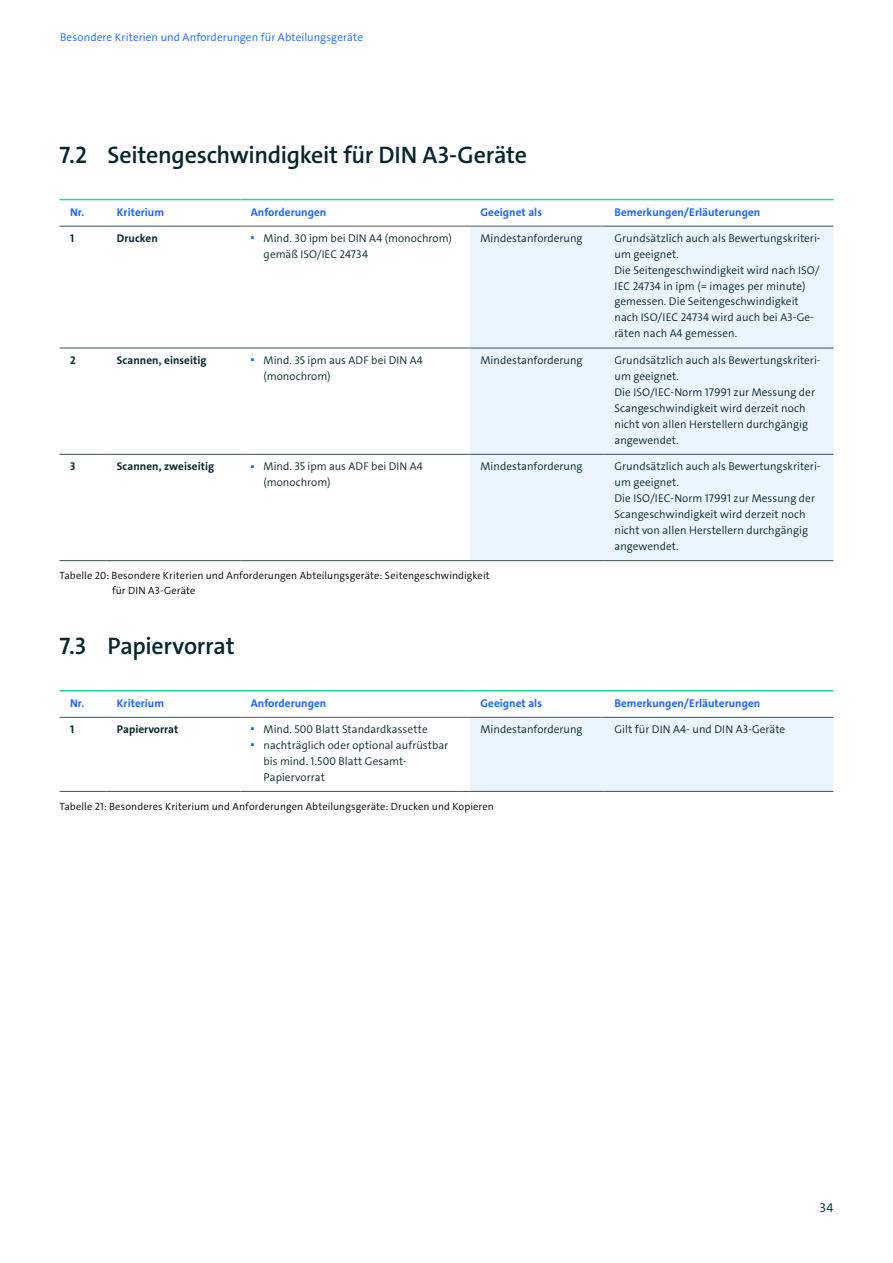
<style>
.page{position:relative;width:893px;height:1263px;background:#fff}
.page>*{position:absolute;margin:0;border:0;box-sizing:border-box;transform-origin:0 0}
.t1{font:600 24px "The Sans C4 s";letter-spacing:-.015em;color:#07262d}
.t2{font:300 13.5px "The Sans C4 s";color:#07262d}
.t3{font:300 11.25px/15.9px "The Sans C4 s";letter-spacing:.005em;color:#07262d}
.t4{font:700 11.25px "The Sans C4 s";letter-spacing:.005em;color:#1964ff}
.t5{font:700 11.25px "The Sans C4 s";letter-spacing:.005em;color:#07262d}
.t6{font:300 11.25px "The Sans C4 s";letter-spacing:.01em;color:#1964ff}
.t7{font:300 10.5px/14.9px "The Sans C4 s";letter-spacing:.01em;color:#000}
.t8{font:300 4.2px "The Sans C4 s";color:#1964ff}
</style>
<div class="page">
<svg style="left:60px;top:200px;width:773px;height:254px"></svg>
<svg style="left:106px;top:200px;width:498px;height:26px"></svg>
<div style="left:470px;top:227px;width:363px;height:333px;background:#ebf5ff"></div>
<hr style="left:60px;top:348px;width:46px;height:1px;background:#395157">
<hr style="left:106px;top:348px;width:134px;height:1px;background:#395157">
<hr style="left:240px;top:348px;width:230px;height:1px;background:#395157">
<hr style="left:470px;top:348px;width:134px;height:1px;background:#395157">
<hr style="left:604px;top:348px;width:229px;height:1px;background:#395157">
<hr style="left:60px;top:454px;width:46px;height:1px;background:#395157">
<hr style="left:106px;top:454px;width:134px;height:1px;background:#395157">
<hr style="left:240px;top:454px;width:230px;height:1px;background:#395157">
<hr style="left:470px;top:454px;width:134px;height:1px;background:#395157">
<hr style="left:604px;top:454px;width:229px;height:1px;background:#395157">
<hr style="left:60px;top:560px;width:46px;height:1px;background:#395157">
<hr style="left:106px;top:560px;width:134px;height:1px;background:#395157">
<hr style="left:240px;top:560px;width:230px;height:1px;background:#395157">
<hr style="left:470px;top:560px;width:134px;height:1px;background:#395157">
<hr style="left:604px;top:560px;width:229px;height:1px;background:#395157">
<hr style="left:60px;top:199px;width:46px;height:1px;background:#28d296">
<hr style="left:106px;top:199px;width:134px;height:1px;background:#28d296">
<hr style="left:240px;top:199px;width:230px;height:1px;background:#28d296">
<hr style="left:470px;top:199px;width:134px;height:1px;background:#28d296">
<hr style="left:604px;top:199px;width:229px;height:1px;background:#28d296">
<hr style="left:60px;top:226px;width:46px;height:1px;background:#395157">
<hr style="left:106px;top:226px;width:134px;height:1px;background:#395157">
<hr style="left:604px;top:226px;width:229px;height:1px;background:#395157">
<hr style="left:240px;top:226px;width:230px;height:1px;background:#565655">
<hr style="left:470px;top:226px;width:134px;height:1px;background:#565655">
<svg style="left:106px;top:691px;width:727px;height:100px"></svg>
<hr style="left:60px;top:791px;width:46px;height:1px;background:#395157">
<hr style="left:106px;top:791px;width:134px;height:1px;background:#395157">
<hr style="left:240px;top:791px;width:230px;height:1px;background:#395157">
<hr style="left:470px;top:791px;width:134px;height:1px;background:#395157">
<hr style="left:604px;top:791px;width:229px;height:1px;background:#395157">
<hr style="left:60px;top:690px;width:46px;height:1px;background:#28d296">
<hr style="left:106px;top:690px;width:134px;height:1px;background:#28d296">
<hr style="left:240px;top:690px;width:230px;height:1px;background:#28d296">
<hr style="left:470px;top:690px;width:134px;height:1px;background:#28d296">
<hr style="left:604px;top:690px;width:229px;height:1px;background:#28d296">
<hr style="left:60px;top:717px;width:46px;height:1px;background:#395157">
<hr style="left:106px;top:717px;width:134px;height:1px;background:#395157">
<hr style="left:604px;top:717px;width:229px;height:1px;background:#395157">
<hr style="left:240px;top:717px;width:230px;height:1px;background:#565655">
<hr style="left:470px;top:717px;width:134px;height:1px;background:#565655">
<p class="t6" style="left:60px;top:30px;width:305px">Besondere Kriterien und Anforderungen für Abteilungsgeräte</p>
<h1 class="t1" style="left:60px;top:139px;width:469px">7.2 Seitengeschwindigkeit für DIN A3-Geräte</h1>
<p class="t4" style="left:70px;top:204px;width:16px">Nr.</p>
<p class="t4" style="left:117px;top:204px;width:49px">Kriterium</p>
<p class="t4" style="left:251px;top:204px;width:77px">Anforderungen</p>
<p class="t4" style="left:480px;top:204px;width:63px">Geeignet als</p>
<p class="t4" style="left:614px;top:204px;width:147px">Bemerkungen/Erläuterungen</p>
<p class="t5" style="left:70px;top:231px;width:6px">1</p>
<p class="t5" style="left:117px;top:231px;width:42px">Drucken</p>
<p class="t8" style="left:251px;top:235px;width:5px">◼</p>
<p class="t3" style="left:264px;top:230px;width:190px">Mind. 30 ipm bei DIN A4 (monochrom) gemäß ISO/IEC 24734</p>
<p class="t3" style="left:480px;top:230px;width:104px">Mindestanforderung</p>
<p class="t3" style="left:614px;top:230px;width:208px">Grundsätzlich auch als Bewertungskriteri&shy;um geeignet.<br>Die Seitengeschwindigkeit wird nach ISO/ IEC 24734 in ipm (= images per minute) gemessen. Die Seitengeschwindigkeit nach ISO/IEC 24734 wird auch bei A3-Ge&shy;räten nach A4 gemessen.</p>
<p class="t5" style="left:70px;top:353px;width:7px">2</p>
<p class="t5" style="left:117px;top:353px;width:91px">Scannen, einseitig</p>
<p class="t8" style="left:251px;top:357px;width:5px">◼</p>
<p class="t3" style="left:264px;top:352px;width:161px">Mind. 35 ipm aus ADF bei DIN A4 (monochrom)</p>
<p class="t3" style="left:480px;top:352px;width:104px">Mindestanforderung</p>
<p class="t3" style="left:614px;top:352px;width:208px">Grundsätzlich auch als Bewertungskriteri&shy;um geeignet.<br>Die ISO/IEC-Norm 17991 zur Messung der<br>Scangeschwindigkeit wird derzeit noch nicht von allen Herstellern durchgängig angewendet.</p>
<p class="t5" style="left:70px;top:459px;width:7px">3</p>
<p class="t5" style="left:117px;top:459px;width:99px">Scannen, zweiseitig</p>
<p class="t8" style="left:251px;top:463px;width:5px">◼</p>
<p class="t3" style="left:264px;top:459px;width:161px">Mind. 35 ipm aus ADF bei DIN A4 (monochrom)</p>
<p class="t3" style="left:480px;top:459px;width:104px">Mindestanforderung</p>
<p class="t3" style="left:614px;top:459px;width:208px">Grundsätzlich auch als Bewertungskriteri&shy;um geeignet.<br>Die ISO/IEC-Norm 17991 zur Messung der<br>Scangeschwindigkeit wird derzeit noch nicht von allen Herstellern durchgängig angewendet.</p>
<p class="t7" style="left:112px;top:568px;width:379px;text-indent:-53px">Tabelle 20: Besondere Kriterien und Anforderungen Abteilungsgeräte: Seitengeschwindigkeit für DIN A3-Geräte</p>
<h1 class="t1" style="left:60px;top:630px;width:177px">7.3 Papiervorrat</h1>
<p class="t4" style="left:70px;top:696px;width:16px">Nr.</p>
<p class="t4" style="left:117px;top:696px;width:49px">Kriterium</p>
<p class="t4" style="left:251px;top:696px;width:77px">Anforderungen</p>
<p class="t4" style="left:480px;top:696px;width:63px">Geeignet als</p>
<p class="t4" style="left:614px;top:696px;width:147px">Bemerkungen/Erläuterungen</p>
<p class="t5" style="left:70px;top:722px;width:6px">1</p>
<p class="t5" style="left:117px;top:722px;width:63px">Papiervorrat</p>
<p class="t8" style="left:251px;top:726px;width:5px">◼</p>
<p class="t3" style="left:264px;top:721px;width:166px">Mind. 500 Blatt Standardkassette</p>
<p class="t8" style="left:251px;top:742px;width:5px">◼</p>
<p class="t3" style="left:264px;top:737px;width:186px">nachträglich oder optional aufrüstbar bis mind. 1.500 Blatt Gesamt-<br>Papiervorrat</p>
<p class="t3" style="left:480px;top:721px;width:104px">Mindestanforderung</p>
<p class="t3" style="left:614px;top:721px;width:172px">Gilt für DIN A4- und DIN A3-Geräte</p>
<p class="t7" style="left:60px;top:799px;width:436px">Tabelle 21: Besonderes Kriterium und Anforderungen Abteilungsgeräte: Drucken und Kopieren</p>
<p class="t2" style="left:819px;top:1199px;width:15px">34</p>
</div>
